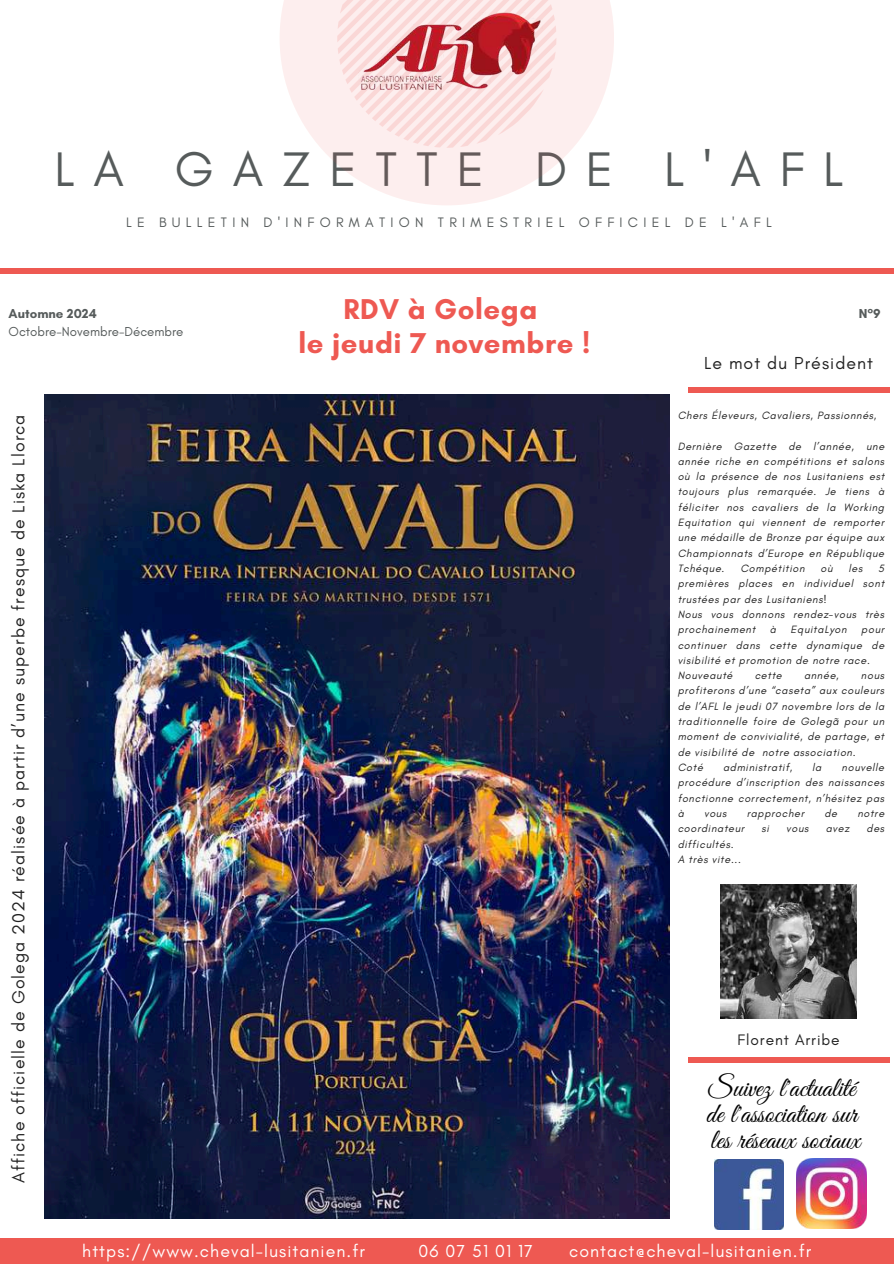
<style>
.page{position:relative;width:894px;height:1264px;background:#fff}
.page>*{position:absolute;margin:0;border:0;box-sizing:border-box;transform-origin:0 0}
.t1{font:49.35px "Glacial Indifference";letter-spacing:.38em;color:#565b5b}
.t2{font:700 29.25px/33.8px "Glacial Indifference";letter-spacing:.02em;color:#ee5952;text-align:center}
.t3{font:28.05px/26px "Great Vibes";color:#000}
.t4{font:17.7px "Glacial Indifference";letter-spacing:.06em;color:#222}
.t5{font:17.7px "Glacial Indifference";letter-spacing:.06em;color:#fff}
.t6{font:15.45px "Glacial Indifference";letter-spacing:.06em;color:#222}
.t7{font:13.95px "Glacial Indifference";letter-spacing:.38em;color:#565b5b}
.t8{font:13.2px "Glacial Indifference";color:#565b5b}
.t9{font:700 13.2px "Glacial Indifference";color:#565b5b}
.t10{font:italic 10.8px/15.3px "Glacial Indifference";letter-spacing:.06em;color:#222}
</style>
<div class="page">
<div style="left:279px;top:0;width:335px;height:205px;background:linear-gradient(to right,#fef3f3,#fef2f2)"></div>
<svg style="left:337px;top:0;width:219px;height:148px;background:#fbe6e5"></svg>
<div style="left:0;top:268px;width:893px;height:6px;background:#ee5952"></div>
<div style="left:0;top:1238px;width:893px;height:25px;background:#ee5952"></div>
<img style="left:358px;top:12px;width:192px;height:78px">
<img style="left:714px;top:1159px;width:69px;height:69px">
<img style="left:796px;top:1158px;width:69px;height:69px">
<div style="left:687px;top:1056px;width:202px;height:6px;background:#ee5952"></div>
<div style="left:688px;top:387px;width:201px;height:5px;background:#ee5952"></div>
<img style="left:720px;top:884px;width:136px;height:134px">
<img style="left:44px;top:394px;width:625px;height:824px">
<h1 class="t1" style="left:54px;top:139px;width:790px">LA GAZETTE DE L'AFL</h1>
<p class="t7" style="left:126px;top:213px;width:647px">LE BULLETIN D'INFORMATION TRIMESTRIEL OFFICIEL DE L'AFL</p>
<p class="t9" style="left:9px;top:306px;width:90px">Automne 2024</p>
<p class="t8" style="left:9px;top:323px;width:176px">Octobre-Novembre-Décembre</p>
<h3 class="t4" style="left:8px;top:1183px;width:770px;rotate:-90deg">Affiche officielle de Golega 2024 réalisée à partir d’une superbe fresque de Liska Llorca</h3>
<h2 class="t2" style="left:298px;top:292px;width:293px">RDV à Golega<br>le jeudi 7 novembre !</h2>
<p class="t9" style="left:858px;top:306px;width:23px">N°9</p>
<h3 class="t4" style="left:704px;top:352px;width:170px">Le mot du Président</h3>
<p class="t10" style="left:677px;top:407px;width:200px">Chers Éleveurs, Cavaliers, Passionnés,</p>
<p class="t10" style="left:677px;top:438px;width:208px;text-align:justify">Dernière Gazette de l’année, une année riche en compétitions et salons où la présence de nos Lusitaniens est toujours plus remarquée. Je tiens à féliciter nos cavaliers de la Working Equitation qui viennent de remporter une médaille de Bronze par équipe aux Championnats d’Europe en République Tchéque.</p>
<p class="t10" style="left:740px;top:560px;width:66px">Compétition</p>
<p class="t10" style="left:820px;top:560px;width:14px">où</p>
<p class="t10" style="left:848px;top:560px;width:15px">les</p>
<p class="t10" style="left:677px;top:560px;width:208px;text-indent:200px">5 premières places en individuel sont trustées par des Lusitaniens!<br>Nous vous donnons rendez-vous très prochainement</p>
<p class="t10" style="left:769px;top:621px;width:8px">à</p>
<p class="t10" style="left:790px;top:621px;width:58px">EquitaLyon</p>
<p class="t10" style="left:677px;top:621px;width:208px;text-indent:183px">pour continuer dans cette dynamique de visibilité et promotion de notre race.<br>Nouveauté</p>
<p class="t10" style="left:754px;top:667px;width:29px">cette</p>
<p class="t10" style="left:803px;top:667px;width:36px">année,</p>
<p class="t10" style="left:677px;top:667px;width:208px;text-indent:183px">nous profiterons d’une “caseta” aux couleurs de l’AFL le jeudi 07 novembre lors de la traditionnelle foire de Golegã pour un moment de convivialité, de partage, et de visibilité de notre association.<br>Coté</p>
<p class="t10" style="left:677px;top:759px;width:208px;text-align:justify;text-indent:164px">nouvelle procédure d’inscription des naissances fonctionne correctement, n’hésitez pas à</p>
<p class="t10" style="left:722px;top:759px;width:71px">administratif,</p>
<p class="t10" style="left:812px;top:759px;width:11px">la</p>
<p class="t10" style="left:704px;top:805px;width:24px">vous</p>
<p class="t10" style="left:746px;top:805px;width:59px">rapprocher</p>
<p class="t10" style="left:824px;top:805px;width:14px">de</p>
<p class="t10" style="left:857px;top:805px;width:28px">notre</p>
<p class="t10" style="left:677px;top:820px;width:68px">coordinateur</p>
<p class="t10" style="left:761px;top:820px;width:9px">si</p>
<p class="t10" style="left:786px;top:820px;width:24px">vous</p>
<p class="t10" style="left:825px;top:820px;width:25px">avez</p>
<p class="t10" style="left:866px;top:820px;width:19px">des</p>
<p class="t10" style="left:677px;top:836px;width:65px">difficultés.<br>A très vite...</p>
<h3 class="t6" style="left:737px;top:1030px;width:104px">Florent Arribe</h3>
<h3 class="t3" style="left:706px;top:1076px;width:156px">Suivez l'actualité de l'association sur les réseaux sociaux</h3>
<h3 class="t5" style="left:82px;top:1240px;width:284px">https://www.cheval-lusitanien.fr</h3>
<h3 class="t5" style="left:418px;top:1240px;width:116px">06 07 51 01 17</h3>
<h3 class="t5" style="left:569px;top:1240px;width:243px">contact@cheval-lusitanien.fr</h3>
</div>
